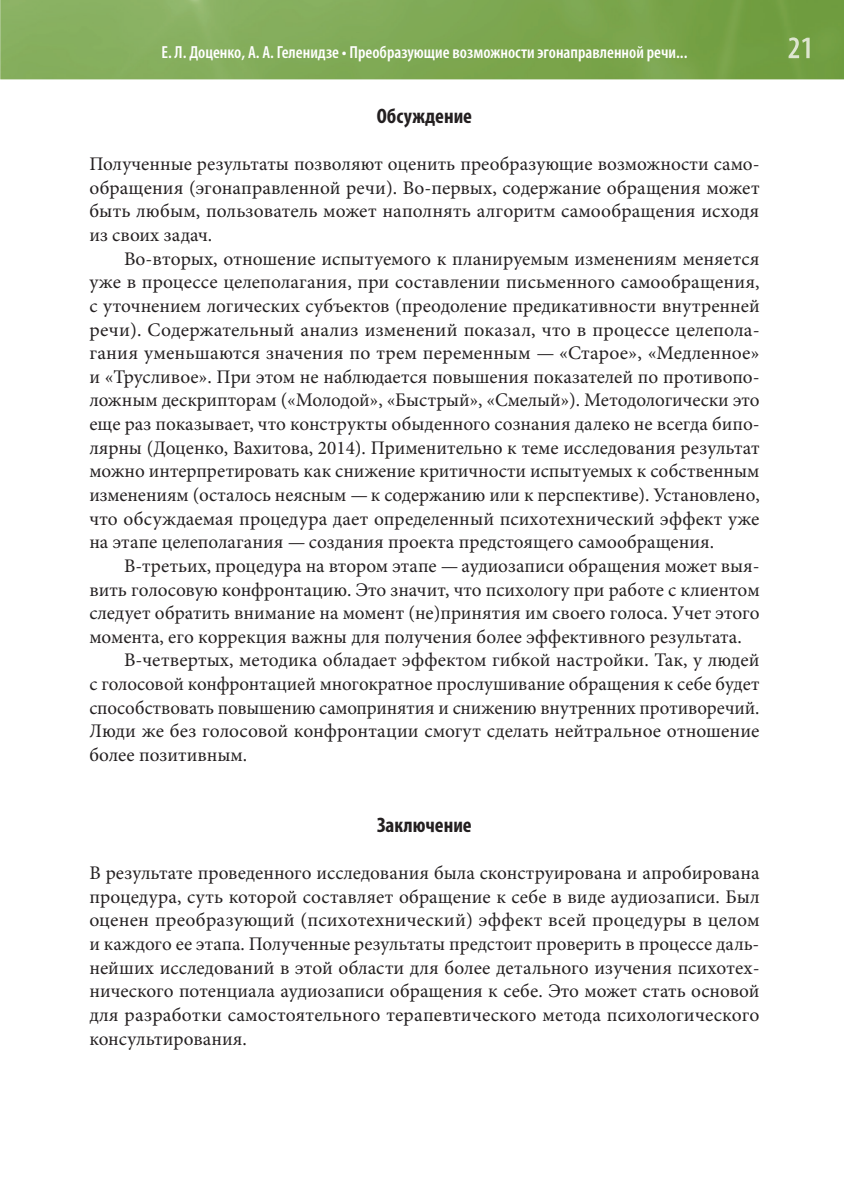
<style>
.page{position:relative;width:844px;height:1191px;background:#fff}
.page>*{position:absolute;margin:0;border:0;box-sizing:border-box;transform-origin:0 0}
.t1{font:700 condensed 21px "Myriad Pro";color:#231f20}
.t2{font:19.25px/23.6px "Minion Pro";color:#231f20;text-align:justify}
.t3{font:600 condensed 17.5px "Myriad Pro";color:#fff}
</style>
<div class="page">
<img style="left:0;top:0;width:843px;height:79px">
<img style="left:788px;top:37px;width:21px;height:21px">
<p class="t3" style="left:161px;top:41px;width:527px">Е. Л. Доценко, А. А. Геленидзе • Преобразующие возможности эгонаправленной речи...</p>
<p class="t1" style="left:377px;top:103px;width:97px">Обсуждение</p>
<p class="t2" style="left:89px;top:152px;width:671px">Полученные результаты позволяют оценить преобразующие возможности само&shy;обращения (эгонаправленной речи). Во-первых, содержание обращения может быть любым, пользователь может наполнять алгоритм самообращения исходя из своих задач.</p>
<p class="t2" style="left:89px;top:247px;width:671px;text-indent:35px">Во-вторых, отношение испытуемого к планируемым изменениям меняется уже в процессе целеполагания, при составлении письменного самообращения, с уточнением логических субъектов (преодоление предикативности внутренней речи). Содержательный анализ изменений показал, что в процессе целепола&shy;гания уменьшаются значения по трем переменным — «Старое», «Медленное» и «Трусливое». При этом не наблюдается повышения показателей по противопо&shy;ложным дескрипторам («Молодой», «Быстрый», «Смелый»). Методологически это еще раз показывает, что конструкты обыденного сознания далеко не всегда бипо&shy;лярны (Доценко, Вахитова, 2014). Применительно к теме исследования результат можно интерпретировать как снижение критичности испытуемых к собственным изменениям (осталось неясным — к содержанию или к перспективе). Установлено, что обсуждаемая процедура дает определенный психотехнический эффект уже на этапе целеполагания — создания проекта предстоящего самообращения.</p>
<p class="t2" style="left:124px;top:554px;width:637px">В-третьих, процедура на втором этапе — аудиозаписи обращения может выя-</p>
<p class="t2" style="left:89px;top:577px;width:671px">вить голосовую конфронтацию. Это значит, что психологу при работе с клиентом</p>
<p class="t2" style="left:89px;top:601px;width:671px">следует обратить внимание на момент (не)принятия им своего голоса. Учет этого</p>
<p class="t2" style="left:89px;top:625px;width:653px">момента, его коррекция важны для получения более эффективного результата.</p>
<p class="t2" style="left:124px;top:648px;width:636px">В-четвертых, методика обладает эффектом гибкой настройки. Так, у людей</p>
<p class="t2" style="left:89px;top:672px;width:671px">с голосовой конфронтацией многократное прослушивание обращения к себе будет</p>
<p class="t2" style="left:89px;top:696px;width:671px">способствовать повышению самопринятия и снижению внутренних противоречий.</p>
<p class="t2" style="left:89px;top:719px;width:671px">Люди же без голосовой конфронтации смогут сделать нейтральное отношение</p>
<p class="t2" style="left:89px;top:743px;width:159px">более позитивным.</p>
<p class="t1" style="left:377px;top:811px;width:96px">Заключение</p>
<p class="t2" style="left:89px;top:861px;width:671px">В результате проведенного исследования была сконструирована и апробирована процедура, суть которой составляет обращение к себе в виде аудиозаписи. Был оценен преобразующий (психотехнический) эффект всей процедуры в целом и каждого ее этапа. Полученные результаты предстоит проверить в процессе даль&shy;нейших исследований в этой области для более детального изучения психотех&shy;нического потенциала аудиозаписи обращения к себе. Это может стать основой для разработки самостоятельного терапевтического метода психологического консультирования.</p>
</div>
